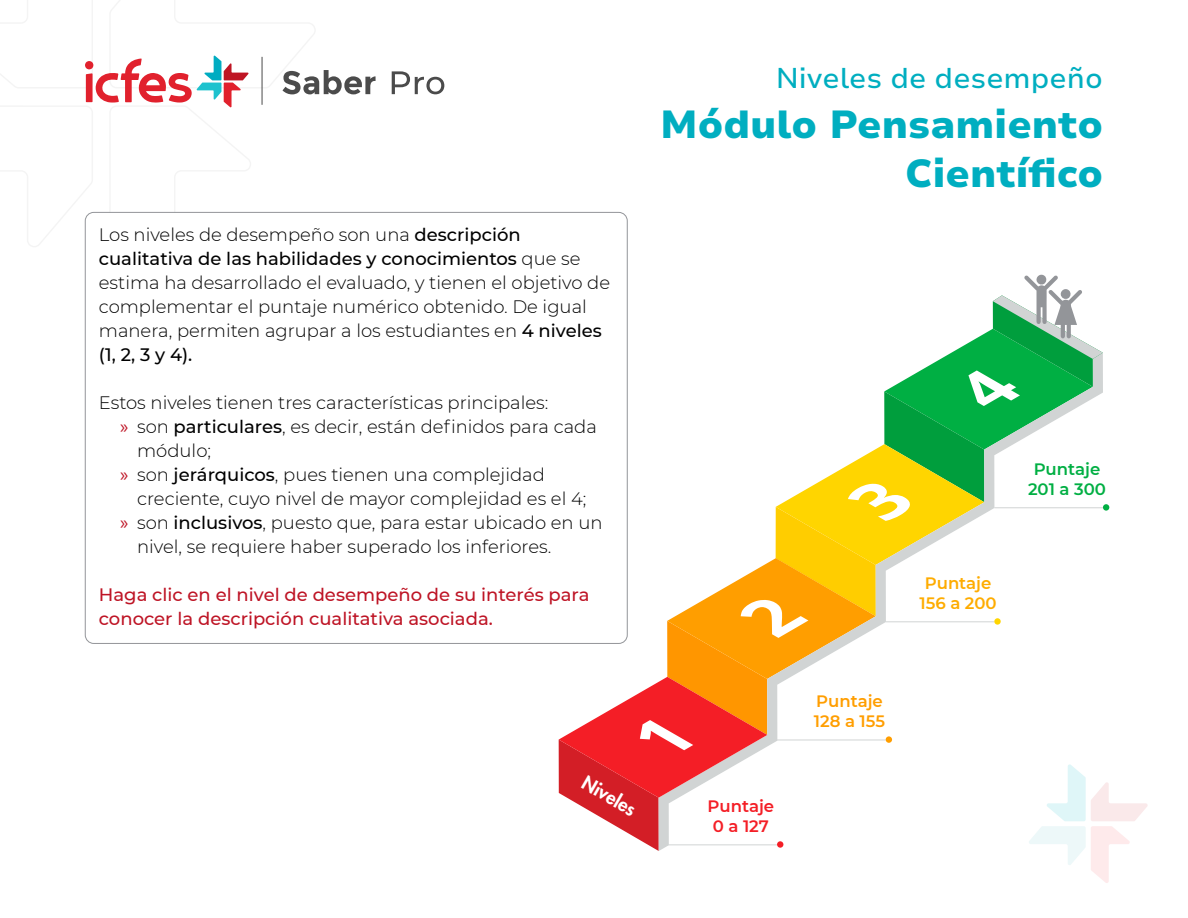
<style>
.page{position:relative;width:1188px;height:918px;background:#fff}
.page>*{position:absolute;margin:0;border:0;box-sizing:border-box;transform-origin:0 0}
.T-2{font:900 39px/49.5px "Nunito Sans 7 pt";color:#00aec0;text-align:right}
.T-1{font:500 28.5px "Nunito Sans 7 pt";color:#00aec0}
.t1{font:800 18.6px "Futura Std";color:#fff}
.Básico{font:300 18px/24px "Montserrat";color:#000}
.Básico-2{font:500 18px/24px "Montserrat";color:#be1425}
.t2{font:600 16.5px/19.8px "Montserrat";color:#ff9e00}
.t3{font:600 16.5px/19.8px "Montserrat";color:#feac00;text-align:center}
.t4{font:600 16.5px/19.8px "Montserrat";color:#00af43;text-align:center}
.t5{font:600 16.5px/19.8px "Montserrat";color:#f41e26;text-align:center}
.s1{font-weight:500}
.s2{font-family:"Myriad Pro";font-weight:400;font-size:19.5px;color:#be1425}
</style>
<div class="page">
<svg style="left:392px;top:71px;width:52px;height:23px"></svg>
<svg style="left:0;top:0;width:376px;height:312px"></svg>
<svg style="left:559px;top:275px;width:589px;height:608px"></svg>
<div style="left:85px;top:212px;width:542px;height:431px;background:#fff;border-radius:9px"></div>
<p class="Básico" style="left:99px;top:222px;width:513px">Los niveles de desempeño son una <span class="s1">descripción cualitativa de las habilidades y conocimientos</span> que se estima ha desarrollado el evaluado, y tienen el objetivo de complementar el puntaje numérico obtenido. De igual manera, permiten agrupar a los estudiantes en <span class="s1">4 niveles (1, 2, 3 y 4).</span></p>
<p class="Básico" style="left:99px;top:390px;width:451px">Estos niveles tienen tres características principales:</p>
<p class="Básico" style="left:137px;top:414px;width:461px;text-indent:-17px"><span class="s2">»</span> son <span class="s1">particulares</span>, es decir, están definidos para cada módulo;</p>
<p class="Básico" style="left:137px;top:462px;width:451px;text-indent:-17px"><span class="s2">»</span> son <span class="s1">jerárquicos</span>, pues tienen una complejidad creciente, cuyo nivel de mayor complejidad es el 4;</p>
<p class="Básico" style="left:137px;top:510px;width:467px;text-indent:-17px"><span class="s2">»</span> son <span class="s1">inclusivos</span>, puesto que, para estar ubicado en un nivel, se requiere haber superado los inferiores.</p>
<p class="Básico-2" style="left:99px;top:582px;width:492px">Haga clic en el nivel de desempeño de su interés para conocer la descripción cualitativa asociada.</p>
<p class="t1" style="left:590px;top:771px;width:60px;rotate:30deg">Niveles</p>
<p class="T-1" style="left:776px;top:58px;width:329px">Niveles de desempeño</p>
<p class="T-2" style="left:660px;top:98px;width:444px">Módulo Pensamiento<br>Científico</p>
<p class="t5" style="left:708px;top:796px;width:68px">Puntaje<br>0 a 127</p>
<p class="t2" style="left:814px;top:691px;width:73px">Puntaje<br>128 a 155</p>
<p class="t4" style="left:1028px;top:459px;width:79px">Puntaje<br>201 a 300</p>
<p class="t3" style="left:920px;top:573px;width:79px">Puntaje<br>156 a 200</p>
</div>
